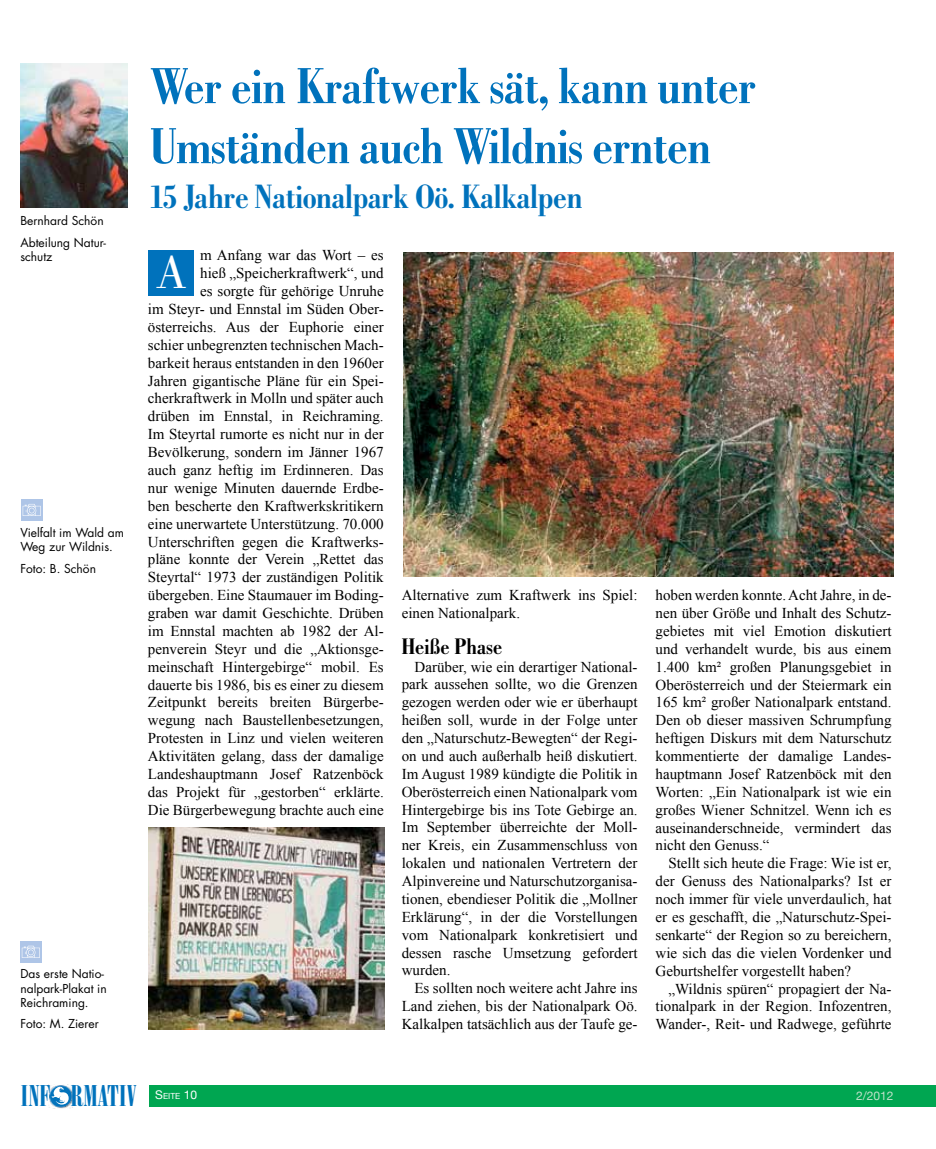
<style>
.page{position:relative;width:936px;height:1149px;background:#fff}
.page>*{position:absolute;margin:0;border:0;box-sizing:border-box;transform-origin:0 0}
.t1{font:700 condensed 54px/60px "Bodoni";letter-spacing:-.015em;color:#0072bc}
.t2{font:48px "Bodoni";color:#fff}
.t3{font:700 condensed 36px "Bodoni";letter-spacing:-.015em;color:#0072bc}
.t4{font:28.95px "Bodoni Poster Compressed";color:#0072bc}
.t5{font:700 condensed 24px "Bodoni";color:#000}
.t6{font:15px/17.9px "Times New Roman";color:#000;text-align:justify}
.t7{font:12px/14.4px "Futura";color:#000}
.t8{font:12px "Helvetica Neue";color:#c0e2ca}
.t9{font:8.4px "Helvetica Neue";color:#fff}
.s1{font-size:12px}
</style>
<div class="page">
<div style="left:150px;top:1084px;width:785px;height:22px;background:#00a651"></div>
<div style="left:50px;top:1085px;width:24px;height:23px;background:#000;opacity:.3"></div>
<img style="left:49px;top:1084px;width:24px;height:23px">
<svg style="left:52px;top:1086px;width:17px;height:18px"></svg>
<img style="left:149px;top:827px;width:235px;height:202px">
<div style="left:149px;top:250px;width:45px;height:45px;background:#0072bc"></div>
<img style="left:403px;top:253px;width:490px;height:323px">
<div style="left:21px;top:499px;width:22px;height:22px;background:#aec5e7"></div>
<svg style="left:23px;top:504px;width:18px;height:12px"></svg>
<svg style="left:20px;top:941px;width:22px;height:21px"></svg>
<svg style="left:22px;top:945px;width:18px;height:12px"></svg>
<img style="left:20px;top:64px;width:108px;height:143px">
<p class="t7" style="left:20px;top:209px;width:87px;line-height:21.9px">Bernhard Schön<br>Abteilung Natur-</p>
<p class="t7" style="left:20px;top:249px;width:34px">schutz</p>
<p class="t7" style="left:20px;top:525px;width:105px">Vielfalt im Wald am<br>Weg zur Wildnis.</p>
<p class="t7" style="left:20px;top:560px;width:77px">Foto: B. Schön</p>
<p class="t7" style="left:20px;top:966px;width:88px">Das erste Natio&shy;nalpark-Plakat in<br>Reichraming.</p>
<p class="t7" style="left:20px;top:1016px;width:80px">Foto: M. Zierer</p>
<h1 class="t1" style="left:150px;top:57px;width:608px">Wer ein Kraftwerk sät, kann unter<br>Umständen auch Wildnis ernten</h1>
<h3 class="t3" style="left:150px;top:177px;width:434px">15 Jahre Nationalpark Oö. Kalkalpen</h3>
<h2 class="t2" style="left:155px;top:245px;width:34px">A</h2>
<p class="t6" style="left:148px;top:246px;width:237px;text-align:right">m Anfang war das Wort – es<br>hieß „Speicherkraftwerk“, und<br>es sorgte für gehörige Unruhe<br>im Steyr- und Ennstal im Süden Ober&shy;österreichs. Aus der Euphorie einer schier unbegrenzten technischen Mach&shy;barkeit heraus entstanden in den 1960er Jahren gigantische Pläne für ein Spei&shy;cherkraftwerk in Molln und später auch drüben im Ennstal, in Reichraming.<br>Im Steyrtal rumorte es nicht nur in der Bevölkerung, sondern im Jänner 1967 auch ganz heftig im Erdinneren. Das nur wenige Minuten dauernde Erdbe&shy;ben bescherte den Kraftwerkskritikern eine unerwartete Unterstützung. 70.000<br>Unterschriften gegen die Kraftwerks&shy;pläne konnte der Verein „Rettet das Steyrtal“ 1973 der zuständigen Politik übergeben. Eine Staumauer im Boding&shy;graben war damit Geschichte. Drüben im Ennstal machten ab 1982 der Al&shy;penverein Steyr und die „Aktionsge&shy;meinschaft Hintergebirge“ mobil. Es dauerte bis 1986, bis es einer zu diesem Zeitpunkt bereits breiten Bürgerbe&shy;wegung nach Baustellenbesetzungen, Protesten in Linz und vielen weiteren Aktivitäten gelang, dass der damalige Landeshauptmann Josef Ratzenböck das Projekt für „gestorben“ erklärte.<br>Die Bürgerbewegung brachte auch eine</p>
<p class="t6" style="left:655px;top:585px;width:237px">hoben werden konnte. Acht Jahre, in de&shy;nen über Größe und Inhalt des Schutz&shy;gebietes mit viel Emotion diskutiert und verhandelt wurde, bis aus einem 1.400 km² großen Planungsgebiet in Oberösterreich und der Steiermark ein 165 km² großer Nationalpark entstand.<br>Den ob dieser massiven Schrumpfung heftigen Diskurs mit dem Naturschutz kommentierte der damalige Landes&shy;hauptmann Josef Ratzenböck mit den Worten: „Ein Nationalpark ist wie ein großes Wiener Schnitzel. Wenn ich es auseinanderschneide, vermindert das nicht den Genuss.“</p>
<p class="t6" style="left:655px;top:853px;width:237px;text-indent:13px">Stellt sich heute die Frage: Wie ist er, der Genuss des Nationalparks? Ist er noch immer für viele unverdaulich, hat er es geschafft, die „Naturschutz-Spei&shy;senkarte“ der Region so zu bereichern, wie sich das die vielen Vordenker und Geburtshelfer vorgestellt haben?</p>
<p class="t6" style="left:655px;top:979px;width:237px;text-indent:13px">„Wildnis spüren“ propagiert der Na&shy;tionalpark in der Region. Infozentren, Wander-, Reit- und Radwege, geführte</p>
<p class="t6" style="left:402px;top:586px;width:237px">Alternative zum Kraftwerk ins Spiel: einen Nationalpark.</p>
<h3 class="t5" style="left:402px;top:632px;width:102px">Heiße Phase</h3>
<p class="t6" style="left:401px;top:657px;width:237px;text-indent:13px">Darüber, wie ein derartiger National&shy;park aussehen sollte, wo die Grenzen gezogen werden oder wie er überhaupt heißen soll, wurde in der Folge unter den „Naturschutz-Bewegten“ der Regi&shy;on und auch außerhalb heiß diskutiert.<br>Im August 1989 kündigte die Politik in Oberösterreich einen Nationalpark vom Hintergebirge bis ins Tote Gebirge an.<br>Im September überreichte der Moll&shy;ner Kreis, ein Zusammenschluss von lokalen und nationalen Vertretern der Alpinvereine und Naturschutzorganisa&shy;tionen, ebendieser Politik die „Mollner Erklärung“, in der die Vorstellungen vom Nationalpark konkretisiert und dessen rasche Umsetzung gefordert wurden.</p>
<p class="t6" style="left:401px;top:978px;width:237px;text-indent:13px">Es sollten noch weitere acht Jahre ins Land ziehen, bis der Nationalpark Oö.<br>Kalkalpen tatsächlich aus der Taufe ge-</p>
<h3 class="t4" style="left:20px;top:1078px;width:117px">INF RMATIV</h3>
<p class="t9" style="left:155px;top:1090px;width:43px"><span class="s1">S</span>eite <span class="s1">10</span></p>
<p class="t8" style="left:856px;top:1088px;width:39px">2/2012</p>
</div>
